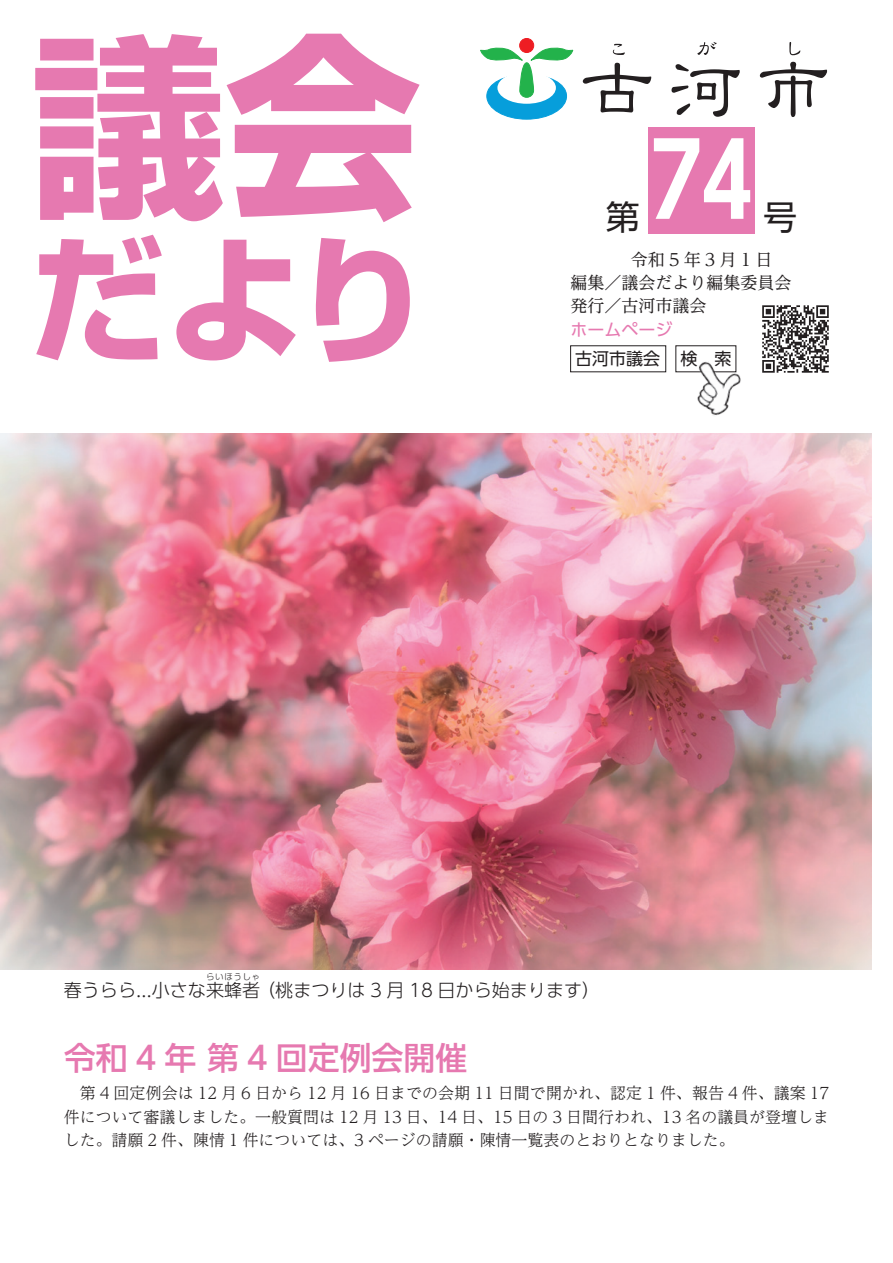
<style>
.page{position:relative;width:893px;height:1263px;background:#fff}
.page>*{position:absolute;margin:0;border:0;box-sizing:border-box;transform-origin:0 0}
.t1{font:700 195.6px "Shin Go Pr 5";color:#e679b0}
.t2{font:700 138.15px "Shin Go Pr 5";color:#e679b0}
.t3{font:700 100.95px "UD Shin Go Pr 6 N De";color:#fff}
.t4{font:34.05px "UD Shin Go Pr 6 N";color:#231f20}
.t5{font:500 31.95px "UD Shin Go Pr 6 N";color:#e679b0}
.t6{font:300 18px "UD Shin Go Pr 6 N";color:#231f20}
.t7{font:16.95px/23.4px "UD Reimin Pro";color:#231f20}
.t8{font:16.95px "UD Shin Go Pr 6 N";color:#231f20}
.t9{font:16.95px "UD Shin Go Pr 6 N";color:#e679b0}
.t10{font:300 15.9px/23.4px "UD Reimin Pro";color:#231f20;text-align:justify}
.t11{font:300 8.55px "UD Shin Go Pr 6 N";letter-spacing:.06em;color:#231f20}
</style>
<div class="page">
<div style="left:648px;top:127px;width:107px;height:107px;background:#e679b0"></div>
<div style="left:487px;top:75px;width:79px;height:44px;background:#069edb;border-radius:50%"></div>
<div style="left:487px;top:74px;width:80px;height:45px;border:1px solid #069edb;border-radius:50%"></div>
<div style="left:497px;top:72px;width:59px;height:32px;background:#fff;border-radius:50%"></div>
<svg style="left:480px;top:47px;width:43px;height:14px"></svg>
<svg style="left:531px;top:47px;width:42px;height:14px"></svg>
<div style="left:520px;top:38px;width:14px;height:15px;background:#ee1d23;border-radius:50%"></div>
<div style="left:519px;top:38px;width:15px;height:15px;border:1px solid #ee1d23;border-radius:50%"></div>
<div style="left:520px;top:63px;width:14px;height:34px;background:#23b24b;border-radius:7px"></div>
<div style="left:520px;top:63px;width:14px;height:35px;border:1px solid #23b24b;border-radius:7px"></div>
<svg style="left:583px;top:63px;width:68px;height:49px"></svg>
<svg style="left:671px;top:64px;width:69px;height:53px"></svg>
<svg style="left:760px;top:62px;width:67px;height:55px"></svg>
<svg style="left:613px;top:44px;width:12px;height:11px"></svg>
<svg style="left:697px;top:42px;width:20px;height:13px"></svg>
<svg style="left:789px;top:42px;width:11px;height:13px"></svg>
<img style="left:762px;top:305px;width:67px;height:68px">
<img style="left:0;top:434px;width:872px;height:535px">
<img style="left:686px;top:359px;width:55px;height:57px">
<h1 class="t1" style="left:30px;top:-28px;width:393px">議会</h1>
<h2 class="t2" style="left:28px;top:190px;width:404px">だより</h2>
<h3 class="t3" style="left:651px;top:98px;width:102px">74</h3>
<h3 class="t4" style="left:606px;top:189px;width:36px">第</h3>
<h3 class="t4" style="left:763px;top:189px;width:36px">号</h3>
<p class="t7" style="left:570px;top:247px;width:223px;text-indent:60px">令和5年3月1日編集／議会だより編集委員会発行／古河市議会</p>
<p class="t9" style="left:570px;top:316px;width:104px">ホームページ</p>
<p class="t8" style="left:575px;top:345px;width:158px">古河市議会 検 索</p>
<p class="t11" style="left:206px;top:970px;width:55px">らいほうしゃ</p>
<p class="t6" style="left:64px;top:976px;width:198px">春うらら…小さな来蜂者</p>
<p class="t6" style="left:257px;top:976px;width:344px">（桃まつりは 3 月 18 日から始まります）</p>
<h3 class="t5" style="left:64px;top:1032px;width:405px">令和 4 年 第 4 回定例会開催</h3>
<p class="t10" style="left:64px;top:1081px;width:767px">　第 4 回定例会は 12 月 6 日から 12 月 16 日までの会期 11 日間で開かれ、認定 1 件、報告 4 件、議案 17件について審議しました。一般質問は 12 月 13 日、14 日、15 日の 3 日間行われ、13 名の議員が登壇しました。請願 2 件、陳情 1 件については、3 ページの請願・陳情一覧表のとおりとなりました。</p>
</div>
